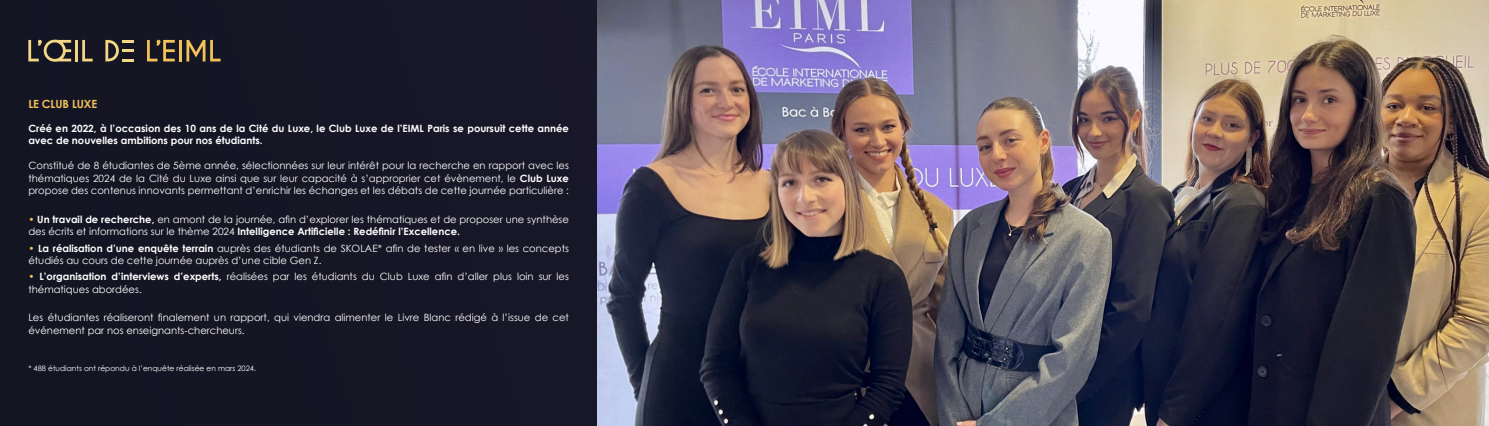
<style>
.page{position:relative;width:1489px;height:426px;background:#fff}
.page>*{position:absolute;margin:0;border:0;box-sizing:border-box;transform-origin:0 0}
.t1{font:700 11.25px "Century Gothic";letter-spacing:-.01em;color:#f2c159}
.t2{font:10px/12.5px "Century Gothic";color:#fff}
.t3{font:700 10px/12.5px "Century Gothic";color:#fff}
.t4{font:7.5px "Century Gothic";color:#fff}
.s1{font-weight:700}
.s2{color:#f2c159}
</style>
<div class="page">
<div style="left:0;top:0;width:1488px;height:425px;background:#161625"></div>
<img style="left:597px;top:0;width:891px;height:425px">
<svg style="left:28px;top:40px;width:43px;height:22px"></svg>
<hr style="left:75px;top:40px;width:3px;height:21px;background:#f2d785">
<svg style="left:82px;top:40px;width:11px;height:21px"></svg>
<svg style="left:147px;top:40px;width:28px;height:21px"></svg>
<hr style="left:179px;top:40px;width:2px;height:21px;background:#f2c159">
<svg style="left:186px;top:40px;width:35px;height:21px"></svg>
<svg style="left:105px;top:40px;width:29px;height:21px"></svg>
<p class="t1" style="left:28px;top:95px;width:70px">LE CLUB LUXE</p>
<p class="t3" style="left:28px;top:121px;width:542px">Créé en 2022, à l’occasion des 10 ans de la Cité du Luxe, le Club Luxe de l’EIML Paris se poursuit cette année avec de nouvelles ambitions pour nos étudiants.</p>
<p class="t2" style="left:28px;top:159px;width:542px;text-align:justify">Constitué de 8 étudiantes de 5ème année, sélectionnées sur leur intérêt pour la recherche en rapport avec les thématiques 2024 de la Cité du Luxe ainsi que sur leur capacité à s’approprier cet évènement, le <span class="s1">Club Luxe </span>propose des contenus innovants permettant d’enrichir les échanges et les débats de cette journée particulière :</p>
<p class="t2" style="left:28px;top:213px;width:542px"><span class="s2">•</span> <span class="s1">Un travail de recherche,</span> en amont de la journée, afin d’explorer les thématiques et de proposer une synthèse des écrits et informations sur le thème 2024 <span class="s1">Intelligence Artificielle : Redéfinir l’Excellence.</span></p>
<p class="t2" style="left:28px;top:241px;width:542px"><span class="s2">•</span> <span class="s1">La réalisation d’une enquête terrain</span> auprès des étudiants de SKOLAE* afin de tester « en live » les concepts étudiés au cours de cette journée auprès d’une cible Gen Z.</p>
<p class="t2" style="left:28px;top:270px;width:542px"><span class="s2">•</span> <span class="s1">L’organisation d’interviews d’experts,</span> réalisées par les étudiants du Club Luxe afin d’aller plus loin sur les thématiques abordées.</p>
<p class="t2" style="left:28px;top:311px;width:542px">Les étudiantes réaliseront finalement un rapport, qui viendra alimenter le Livre Blanc rédigé à l’issue de cet événement par nos enseignants-chercheurs.</p>
<p class="t4" style="left:28px;top:363px;width:229px">* 488 étudiants ont répondu à l’enquête réalisée en mars 2024.</p>
</div>
